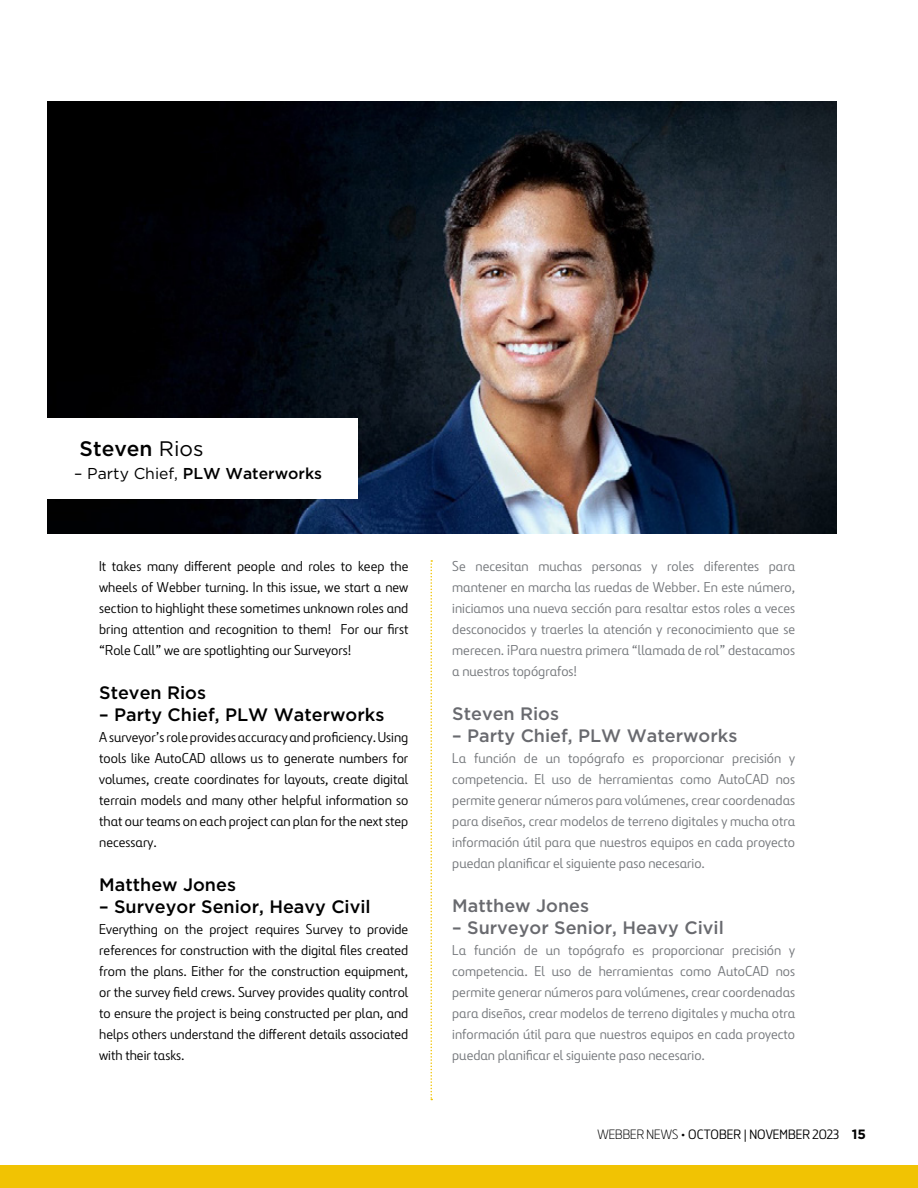
<style>
.page{position:relative;width:918px;height:1188px;background:#fff}
.page>*{position:absolute;margin:0;border:0;box-sizing:border-box;transform-origin:0 0}
.t1{font:500 21px "Gotham";color:#000}
.t2{font:500 18px "Gotham";color:#000}
.t3{font:500 18px "Gotham";color:#696a6f}
.t4{font:500 15.75px "Gotham";color:#000}
.t5{font:14.25px/21px "Ferrovial";color:#74777b;text-align:justify}
.t6{font:14.25px/21px "Ferrovial";color:#000;text-align:justify}
.t7{font:13.5px "Ferrovial";color:#000}
.s1{font-weight:400}
.s2{font-weight:300}
.s3{font-family:"Gotham";font-weight:700}
</style>
<div class="page">
<div style="left:0;top:1165px;width:918px;height:23px;background:#f1c300"></div>
<svg style="left:430px;top:560px;width:2px;height:540px"></svg>
<img style="left:47px;top:101px;width:790px;height:432px">
<div style="left:47px;top:418px;width:311px;height:82px;background:#fff"></div>
<h1 class="t1" style="left:80px;top:435px;width:125px">Steven <span class="s1">Rios</span></h1>
<p class="t4" style="left:74px;top:463px;width:249px"><span class="s1">– Party Chief,</span> PLW Waterworks</p>
<p class="t6" style="left:99px;top:556px;width:311px">It takes many different people and roles to keep the wheels of Webber turning. In this issue, we start a new section to highlight these sometimes unknown roles and bring attention and recognition to them! For our first “Role Call” we are spotlighting our Surveyors!</p>
<p class="t2" style="left:99px;top:680px;width:108px">Steven Rios</p>
<p class="t2" style="left:99px;top:703px;width:287px">– Party Chief, PLW Waterworks</p>
<p class="t6" style="left:99px;top:727px;width:311px">A surveyor’s role provides accuracy and proficiency. Using tools like AutoCAD allows us to generate numbers for volumes, create coordinates for layouts, create digital terrain models and many other helpful information so that our teams on each project can plan for the next step necessary.</p>
<p class="t2" style="left:99px;top:872px;width:138px">Matthew Jones</p>
<p class="t2" style="left:99px;top:895px;width:273px">– Surveyor Senior, Heavy Civil</p>
<p class="t6" style="left:99px;top:919px;width:311px">Everything on the project requires Survey to provide references for construction with the digital files created from the plans. Either for the construction equipment, or the survey field crews. Survey provides quality control to ensure the project is being constructed per plan, and helps others understand the different details associated with their tasks.</p>
<p class="t5" style="left:452px;top:556px;width:344px">Se necesitan muchas personas y roles diferentes para mantener en marcha las ruedas de Webber. En este número, iniciamos una nueva sección para resaltar estos roles a veces desconocidos y traerles la atención y reconocimiento que se merecen. ¡Para nuestra primera “llamada de rol” destacamos a nuestros topógrafos!</p>
<p class="t3" style="left:452px;top:701px;width:108px">Steven Rios</p>
<p class="t3" style="left:452px;top:724px;width:287px">– Party Chief, PLW Waterworks</p>
<p class="t5" style="left:452px;top:748px;width:344px">La función de un topógrafo es proporcionar precisión y competencia. El uso de herramientas como AutoCAD nos permite generar números para volúmenes, crear coordenadas para diseños, crear modelos de terreno digitales y mucha otra información útil para que nuestros equipos en cada proyecto puedan planificar el siguiente paso necesario.</p>
<p class="t3" style="left:452px;top:893px;width:138px">Matthew Jones</p>
<p class="t3" style="left:452px;top:916px;width:273px">– Surveyor Senior, Heavy Civil</p>
<p class="t5" style="left:452px;top:940px;width:344px">La función de un topógrafo es proporcionar precisión y competencia. El uso de herramientas como AutoCAD nos permite generar números para volúmenes, crear coordenadas para diseños, crear modelos de terreno digitales y mucha otra información útil para que nuestros equipos en cada proyecto puedan planificar el siguiente paso necesario.</p>
<p class="t7" style="left:597px;top:1126px;width:270px"><span class="s2">WEBBER NEWS</span> • OCTOBER | NOVEMBER 2023 <span class="s3">15</span></p>
</div>
